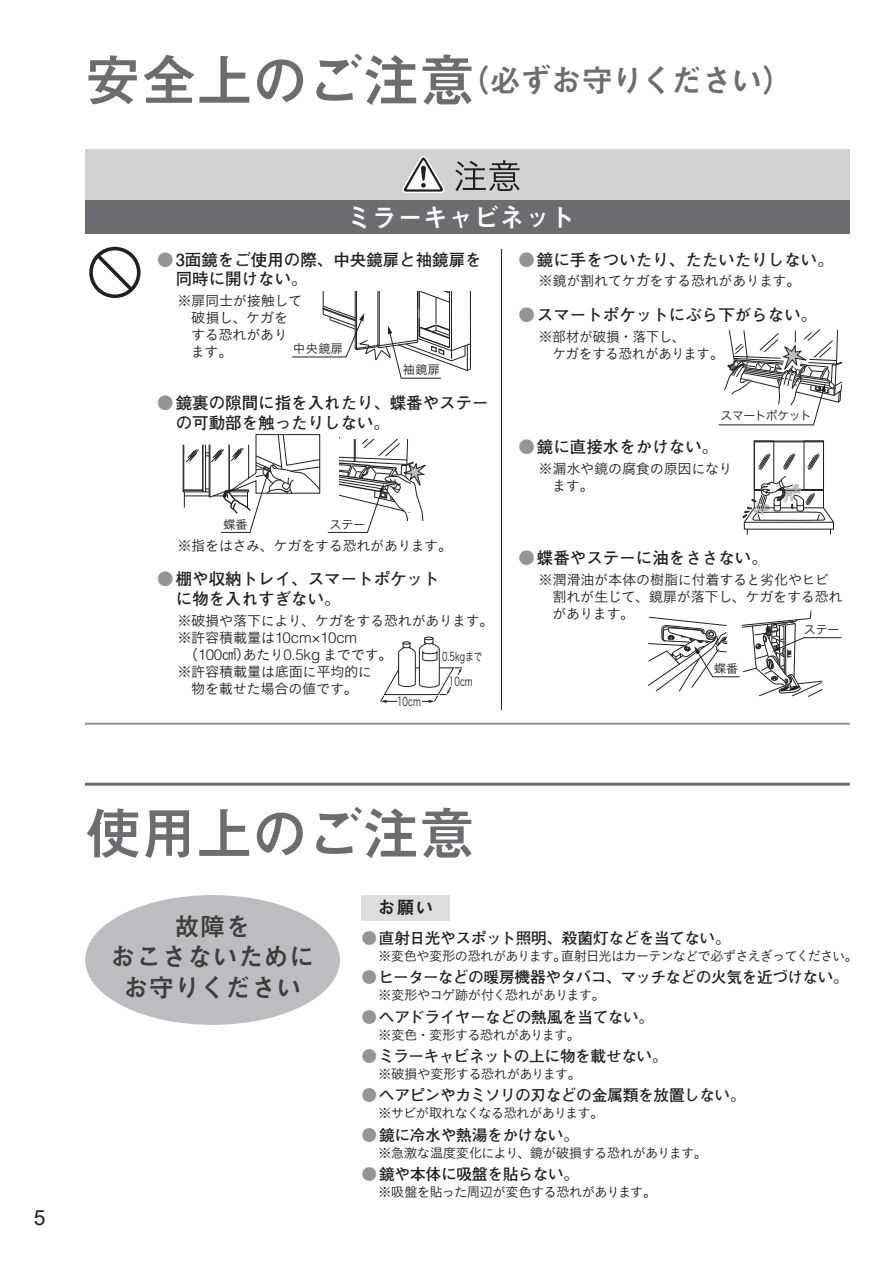
<style>
.page{position:relative;width:893px;height:1263px;background:#fff}
.page>*{position:absolute;margin:0;border:0;box-sizing:border-box;transform-origin:0 0}
.t1{font:57px "Mi Go MB1 Std De Bold 90 msp RKSJ H";letter-spacing:-.02em;color:#6c6d70}
.t2{font:31.5px "Mi Go MB1 Std De Bold 90 msp RKSJ H";letter-spacing:-.04em;color:#6c6d70}
.t3{font:25.5px/30.6px "Mi Go MB1 Std De Bold 90 msp RKSJ H";color:#3e3e3f;text-align:center}
.t4{font:25.5px "Mi Go MB1 Std De Bold 90 msp RKSJ H";color:#fff}
.t5{font:21px "Arial";color:#231f20}
.t6{font:18px "Mi Go MB1 Std De Bold 90 msp RKSJ H";color:#231f20}
.t7{font:16.5px/19.8px "Futo Go B101 Pro Bold 90 msp RKSJ H";color:#231f20}
.t8{font:15.75px "Futo Go B101 Pro Bold 90 msp RKSJ H";letter-spacing:-.03em;color:#231f20}
.t9{font:14.25px/17.1px "Koburina Go Std W3 90 msp RKSJ H";letter-spacing:-.03em;color:#231f20}
.t10{font:13.5px "Koburina Go Std W3 90 msp RKSJ H";letter-spacing:-.06em;color:#231f20}
.t11{font:12px "Hira Kaku Std W3 90 msp RKSJ H";color:#231f20}
.t12{font:12px "Hira Kaku Std W3 90 msp RKSJ H";color:#231f20;scale:.7 1}
.t13{font:12px "Hira Kaku Std W3 90 msp RKSJ H";letter-spacing:-.045em;color:#231f20}
.s1{font-size:57px}
.s2{color:#939598}
.s3{font-family:"Helvetica";font-weight:300;font-size:15.15px}
.s4{font-family:"Koburina Go Std W3 90 msp RKSJ H";color:#939598}
</style>
<div class="page">
<div style="left:362px;top:895px;width:88px;height:25px;background:#dcdddf"></div>
<div style="left:85px;top:895px;width:255px;height:130px;background:#bcbdc0;border-radius:50%"></div>
<hr style="left:85px;top:783px;width:765px;height:3px;background:#6c6d70">
<div style="left:85px;top:149px;width:765px;height:51px;background:#d1d2d4"></div>
<div style="left:85px;top:200px;width:765px;height:34px;background:#6c6d70"></div>
<hr style="left:85px;top:723px;width:765px;height:2px;background:#939598">
<svg style="left:403px;top:156px;width:42px;height:37px"></svg>
<svg style="left:455px;top:160px;width:65px;height:31px"></svg>
<svg style="left:94px;top:251px;width:42px;height:44px"></svg>
<div style="left:89px;top:247px;width:52px;height:51px;border:4px solid #231f20;border-radius:50%"></div>
<svg style="left:182px;top:434px;width:139px;height:99px"></svg>
<svg style="left:328px;top:437px;width:98px;height:96px"></svg>
<hr style="left:501px;top:249px;width:1px;height:461px;background:#231f20">
<svg style="left:292px;top:291px;width:179px;height:88px"></svg>
<svg style="left:380px;top:637px;width:82px;height:66px"></svg>
<svg style="left:719px;top:329px;width:124px;height:96px"></svg>
<svg style="left:742px;top:441px;width:92px;height:82px"></svg>
<svg style="left:648px;top:610px;width:194px;height:87px"></svg>
<h3 class="t5" style="left:34px;top:1206px;width:13px">5</h3>
<h2 class="t2" style="left:84px;top:68px;width:710px"><span class="s1">安全上のご注意</span>（必ずお守りください）</h2>
<h3 class="t4" style="left:346px;top:208px;width:231px">ミラーキャビネット</h3>
<p class="t7" style="left:176px;top:252px;width:307px;text-indent:-19px"><span class="s2">●</span>3面鏡をご使用の際、中央鏡扉と袖鏡扉を同時に開けない。</p>
<p class="t9" style="left:191px;top:294px;width:113px;text-indent:-14px">※扉同士が接触して破損し、ケガをする恐れがあります。</p>
<p class="t7" style="left:176px;top:395px;width:314px;text-indent:-19px"><span class="s2">●</span>鏡裏の隙間に指を入れたり、蝶番やステーの可動部を触ったりしない。</p>
<p class="t7" style="left:518px;top:252px;width:317px"><span class="s2">●</span>鏡に手をついたり、たたいたりしない。</p>
<p class="t9" style="left:538px;top:274px;width:264px">※鏡が割れてケガをする恐れがあります。</p>
<p class="t7" style="left:518px;top:307px;width:300px"><span class="s2">●</span>スマートポケットにぶら下がらない。</p>
<p class="t9" style="left:552px;top:330px;width:173px;text-indent:-14px">※部材が破損・落下し、<br>ケガをする恐れがあります。</p>
<p class="t11" style="left:293px;top:344px;width:51px">中央鏡扉</p>
<p class="t11" style="left:403px;top:365px;width:39px">袖鏡扉</p>
<p class="t13" style="left:720px;top:411px;width:93px">スマートポケット</p>
<p class="t11" style="left:224px;top:520px;width:25px">蝶番</p>
<p class="t11" style="left:329px;top:520px;width:37px">ステー</p>
<p class="t9" style="left:177px;top:539px;width:276px">※指をはさみ、ケガをする恐れがあります。</p>
<p class="t7" style="left:176px;top:572px;width:265px;text-indent:-19px"><span class="s2">●</span>棚や収納トレイ、スマートポケットに物を入れすぎない。</p>
<p class="t9" style="left:177px;top:614px;width:318px">※破損や落下により、ケガをする恐れがあります。</p>
<p class="t9" style="left:177px;top:631px;width:181px">※許容積載量は<span class="s3">10cm</span>×<span class="s3">10cm</span></p>
<p class="t9" style="left:184px;top:648px;width:210px">（<span class="s3">100</span>㎠）あたり<span class="s3">0.5kg</span> までです。</p>
<p class="t9" style="left:177px;top:665px;width:196px">※許容積載量は底面に平均的に</p>
<p class="t9" style="left:191px;top:682px;width:168px">物を載せた場合の値です。</p>
<p class="t12" style="left:442px;top:652px;width:59px">0.5kgまで</p>
<p class="t12" style="left:449px;top:677px;width:35px">10cm</p>
<p class="t12" style="left:397px;top:697px;width:35px">10cm</p>
<p class="t7" style="left:518px;top:439px;width:201px"><span class="s2">●</span>鏡に直接水をかけない。</p>
<p class="t9" style="left:552px;top:462px;width:182px;text-indent:-14px">※漏水や鏡の腐食の原因になります。</p>
<p class="t7" style="left:518px;top:550px;width:251px"><span class="s2">●</span>蝶番やステーに油をささない。</p>
<p class="t9" style="left:552px;top:573px;width:292px;text-indent:-14px">※潤滑油が本体の樹脂に付着すると劣化やヒビ割れが生じて、鏡扉が落下し、ケガをする恐れがあります。</p>
<p class="t11" style="left:714px;top:664px;width:25px">蝶番</p>
<p class="t11" style="left:804px;top:625px;width:37px">ステー</p>
<h1 class="t1" style="left:85px;top:812px;width:392px">使用上のご注意</h1>
<h3 class="t3" style="left:111px;top:914px;width:205px">故障を<br>おこさないためにお守りください</h3>
<p class="t6" style="left:378px;top:901px;width:57px">お願い</p>
<p class="t8" style="left:361px;top:932px;width:371px"><span class="s4">●</span>直射日光やスポット照明、殺菌灯などを当てない。</p>
<p class="t10" style="left:378px;top:951px;width:481px">※変色や変形の恐れがあります。直射日光はカーテンなどで必ずさえぎってください。</p>
<p class="t8" style="left:361px;top:972px;width:489px"><span class="s4">●</span>ヒーターなどの暖房機器やタバコ、マッチなどの火気を近づけない。</p>
<p class="t10" style="left:378px;top:990px;width:228px">※変形やコゲ跡が付く恐れがあります。</p>
<p class="t8" style="left:361px;top:1011px;width:294px"><span class="s4">●</span>ヘアドライヤーなどの熱風を当てない。</p>
<p class="t10" style="left:378px;top:1029px;width:204px">※変色・変形する恐れがあります。</p>
<p class="t8" style="left:361px;top:1050px;width:308px"><span class="s4">●</span>ミラーキャビネットの上に物を載せない。</p>
<p class="t10" style="left:378px;top:1069px;width:205px">※破損や変形する恐れがあります。</p>
<p class="t8" style="left:361px;top:1089px;width:386px"><span class="s4">●</span>ヘアピンやカミソリの刃などの金属類を放置しない。</p>
<p class="t10" style="left:378px;top:1108px;width:227px">※サビが取れなくなる恐れがあります。</p>
<p class="t8" style="left:361px;top:1129px;width:219px"><span class="s4">●</span>鏡に冷水や熱湯をかけない。</p>
<p class="t10" style="left:378px;top:1147px;width:331px">※急激な温度変化により、鏡が破損する恐れがあります。</p>
<p class="t8" style="left:361px;top:1168px;width:219px"><span class="s4">●</span>鏡や本体に吸盤を貼らない。</p>
<p class="t10" style="left:378px;top:1187px;width:280px">※吸盤を貼った周辺が変色する恐れがあります。</p>
</div>
